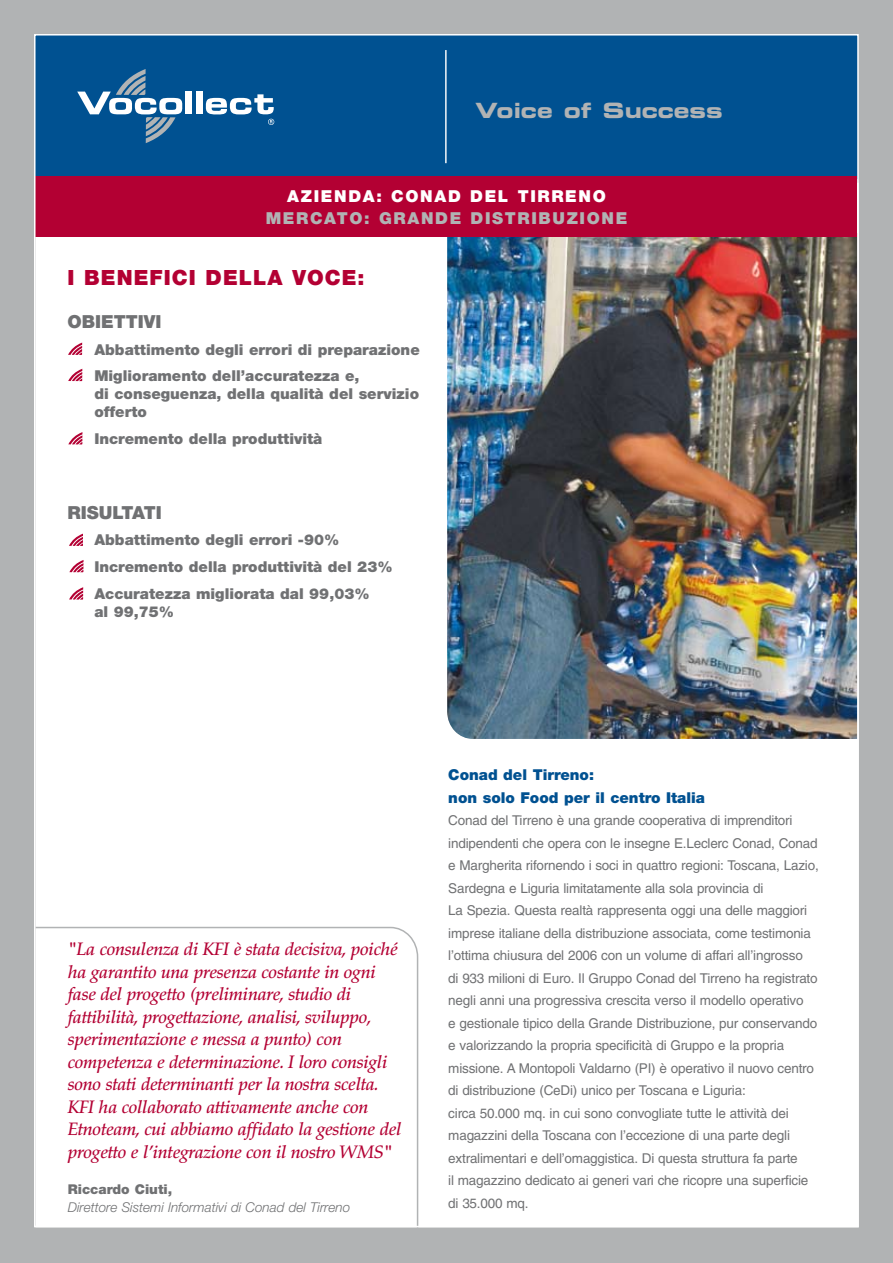
<style>
.page{position:relative;width:893px;height:1263px;background:#b1b3b4}
.page>*{position:absolute;margin:0;border:0;box-sizing:border-box;transform-origin:0 0}
.t1{font:900 21px "Helvetica Neue";letter-spacing:.05em;color:#b30033}
.t2{font:21px "Eurostile Bold Extended Two";color:#b1b3b4}
.t3{font:italic 500 18px/22.5px "Palatino";letter-spacing:-.015em;color:#b30033}
.t4{font:900 18px "Helvetica Neue";color:#707173}
.t5{font:900 16.5px "Helvetica Neue";letter-spacing:.1em;color:#b1b3b4}
.t6{font:900 16.5px "Helvetica Neue";letter-spacing:.1em;color:#fff}
.t7{font:900 15px/26.7px "Helvetica Neue";color:#707173}
.t8{font:900 15px/22.5px "Helvetica Neue";color:#005191}
.t9{font:13.5px/22.5px "Helvetica";letter-spacing:-.015em;color:#707173}
.t10{font:italic 300 13.5px "Helvetica Neue";color:#707173}
.t11{font:900 13.5px "Helvetica Neue";color:#707173}
</style>
<div class="page">
<div style="left:36px;top:183px;width:823px;height:1044px;background:#fff"></div>
<img style="left:447px;top:237px;width:409px;height:502px">
<div style="left:34px;top:34px;width:824px;height:145px;background:#005191"></div>
<div style="left:186px;top:92px;width:6px;height:22px;background:#fff"></div>
<div style="left:196px;top:92px;width:6px;height:22px;background:#fff"></div>
<svg style="left:206px;top:94px;width:68px;height:31px"></svg>
<svg style="left:77px;top:69px;width:105px;height:74px"></svg>
<hr style="left:445px;top:50px;width:2px;height:113px;background:#fff">
<div style="left:36px;top:176px;width:821px;height:61px;background:#b30033"></div>
<svg style="left:34px;top:926px;width:385px;height:302px"></svg>
<svg style="left:68px;top:343px;width:14px;height:12px"></svg>
<svg style="left:68px;top:369px;width:14px;height:12px"></svg>
<svg style="left:68px;top:432px;width:14px;height:12px"></svg>
<svg style="left:69px;top:534px;width:14px;height:12px"></svg>
<svg style="left:69px;top:560px;width:14px;height:12px"></svg>
<svg style="left:69px;top:587px;width:14px;height:13px"></svg>
<h1 class="t2" style="left:475px;top:96px;width:249px">Voice of Success</h1>
<p class="t6" style="left:287px;top:186px;width:147px">AZIENDA: Conad</p>
<p class="t6" style="left:470px;top:186px;width:137px">del Tirreno</p>
<p class="t5" style="left:266px;top:209px;width:156px">MERCATO: Grande</p>
<p class="t5" style="left:471px;top:209px;width:144px">Distribuzione</p>
<h1 class="t1" style="left:67px;top:265px;width:299px">I BENEFICI DELLA VOCE:</h1>
<h2 class="t4" style="left:67px;top:311px;width:96px">OBIETTIVI</h2>
<p class="t7" style="left:94px;top:336px;width:327px">Abbattimento degli errori di preparazione<br>Miglioramento dell’accuratezza e,</p>
<p class="t7" style="left:94px;top:385px;width:326px;line-height:18px">di conseguenza, della qualità del servizio offerto</p>
<p class="t7" style="left:94px;top:425px;width:229px">Incremento della produttività</p>
<h2 class="t4" style="left:67px;top:501px;width:33px">RISUL</h2>
<h2 class="t4" style="left:121px;top:501px;width:42px">TATI</h2>
<p class="t7" style="left:94px;top:527px;width:300px">Abbattimento degli errori -90%<br>Incremento della produttività del 23%<br>Accuratezza migliorata dal 99,03%</p>
<p class="t7" style="left:94px;top:598px;width:81px">al 99,75%</p>
<p class="t3" style="left:68px;top:938px;width:335px">"La consulenza di KFI è stata decisiva, poiché ha garantito una presenza costante in ogni fase del progetto (preliminare, studio di fattibilità, progettazione, analisi, sviluppo, sperimentazione e messa a punto) con competenza e determinazione. I loro consigli sono stati determinanti per la nostra scelta.<br>KFI ha collaborato attivamente anche con Etnoteam, cui abbiamo affidato la gestione del progetto e l’integrazione con il nostro WMS"</p>
<p class="t11" style="left:68px;top:1181px;width:106px">Riccardo Ciuti,</p>
<p class="t10" style="left:68px;top:1199px;width:284px">Direttore Sistemi Informativi di Conad del Tirreno</p>
<p class="t8" style="left:448px;top:763px;width:258px">Conad del Tirreno:<br>non solo Food per il centro Italia</p>
<p class="t9" style="left:448px;top:809px;width:372px">Conad del Tirreno è una grande cooperativa di imprenditori indipendenti che opera con le insegne E.Leclerc Conad, Conad e Margherita rifornendo i soci in quattro regioni: Toscana, Lazio, Sardegna e Liguria limitatamente alla sola provincia di<br>La Spezia. Questa realtà rappresenta oggi una delle maggiori imprese italiane della distribuzione associata, come testimonia l’ottima chiusura del 2006 con un volume di affari all’ingrosso<br>di 933 milioni di Euro. Il Gruppo Conad del Tirreno ha registrato negli anni una progressiva crescita verso il modello operativo<br>e gestionale tipico della Grande Distribuzione, pur conservando e valorizzando la propria specificità di Gruppo e la propria missione. A Montopoli Valdarno (PI) è operativo il nuovo centro di distribuzione (CeDi) unico per Toscana e Liguria:<br>circa 50.000 mq. in cui sono convogliate tutte le attività dei magazzini della Toscana con l’eccezione di una parte degli extralimentari e dell’omaggistica. Di questa struttura fa parte<br>il magazzino dedicato ai generi vari che ricopre una superficie di 35.000 mq.</p>
</div>
